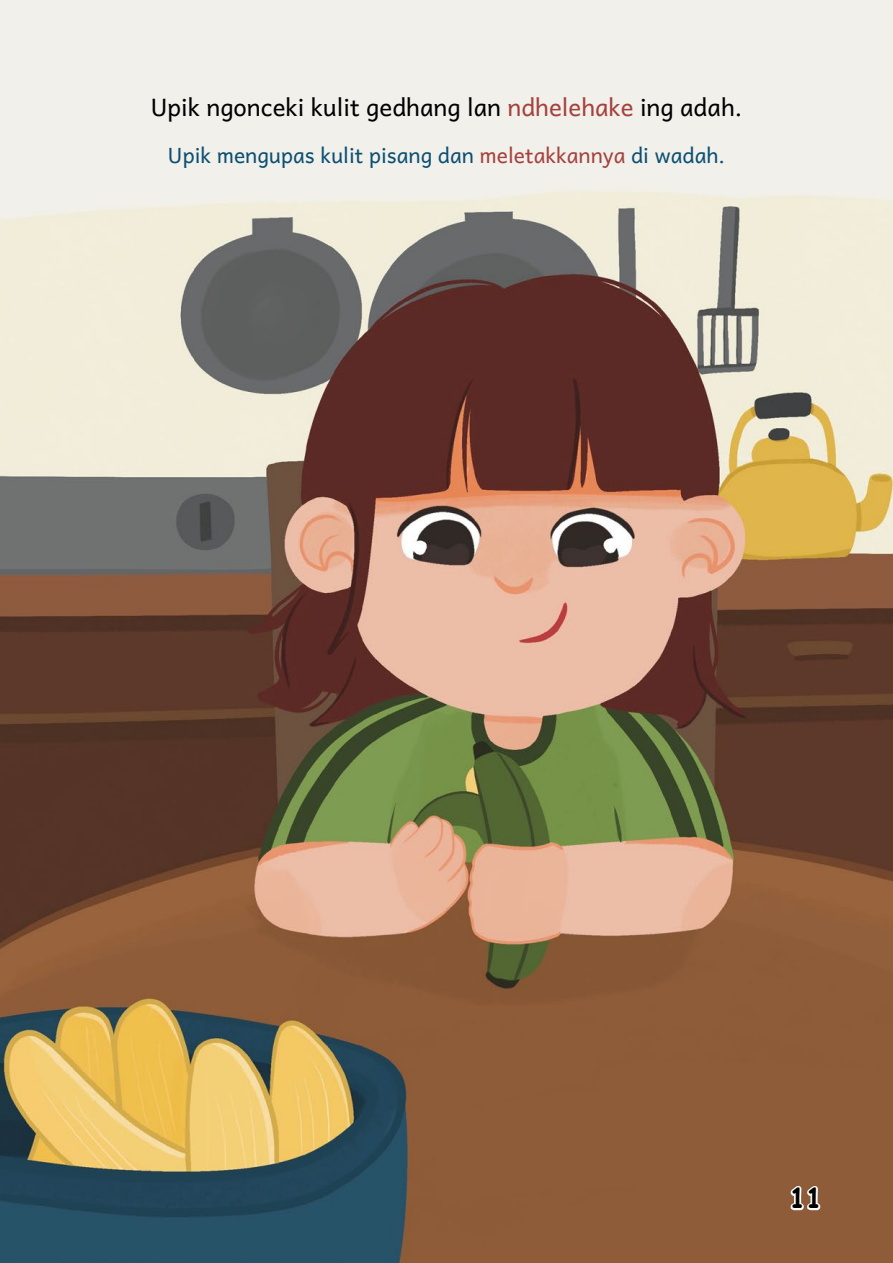
<style>
.page{position:relative;width:893px;height:1263px;background:#fff}
.page>*{position:absolute;margin:0;border:0;box-sizing:border-box;transform-origin:0 0}
.t1{font:700 27px "Comic Sans MS";color:#000}
.t2{font:24px "Andika New Basic";color:#000}
.t3{font:21px "Andika New Basic";color:#0b4f71}
.s1{color:#a5413c}
</style>
<div class="page">
<img style="left:0;top:0;width:893px;height:1263px">
<svg style="left:789px;top:1184px;width:34px;height:29px"></svg>
<p class="t2" style="left:151px;top:86px;width:593px">Upik ngonceki kulit gedhang lan <span class="s1">ndhelehake</span> ing adah.</p>
<p class="t3" style="left:168px;top:136px;width:559px">Upik mengupas kulit pisang dan <span class="s1">meletakkannya</span> di wadah.</p>
<p class="t1" style="left:789px;top:1178px;width:34px">11</p>
</div>
